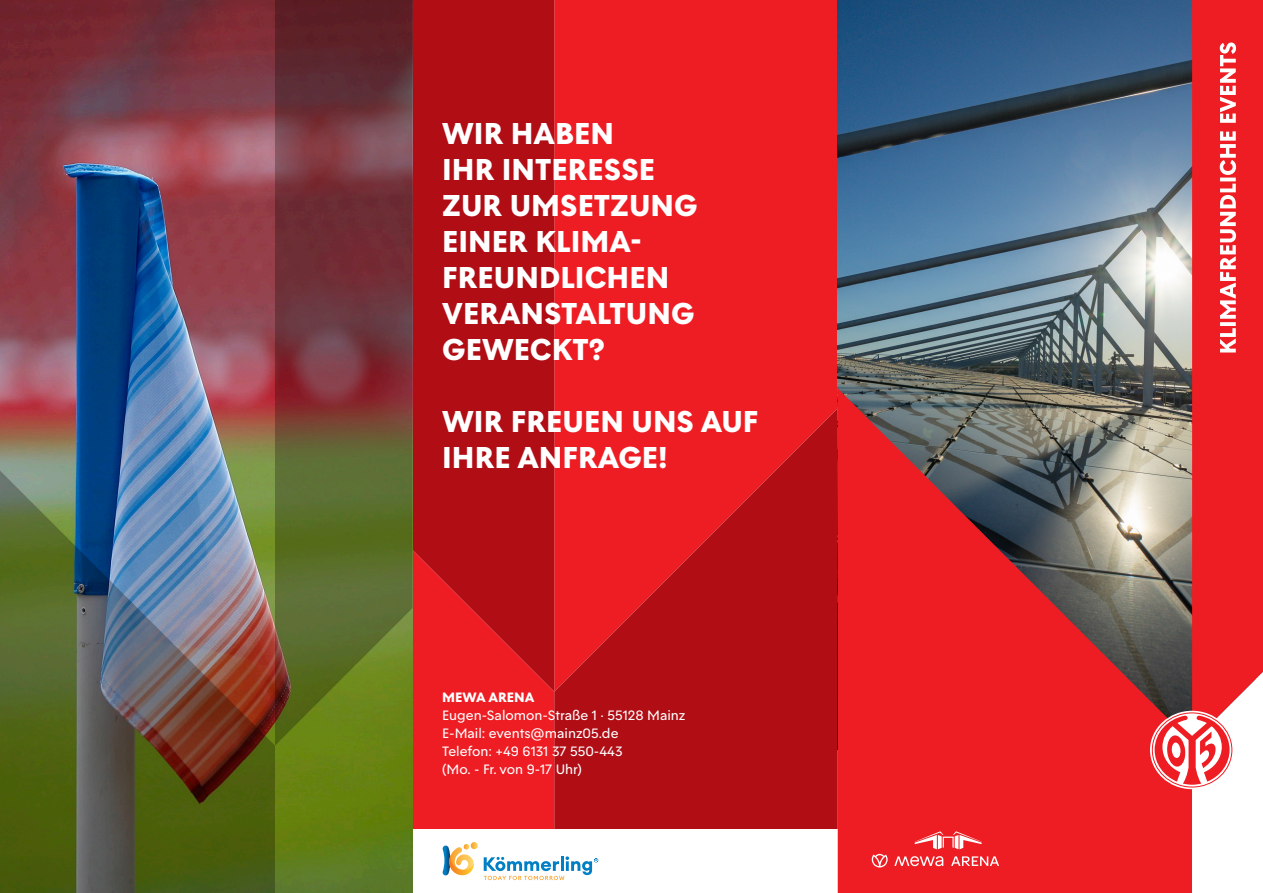
<style>
.page{position:relative;width:1263px;height:893px;background:#fff}
.page>*{position:absolute;margin:0;border:0;box-sizing:border-box;transform-origin:0 0}
.t1{font:700 30px/36px "M05 Text";color:#fff}
.t2{font:13.5px/18px "M05 Text";color:#fff}
.t3{font:700 13.5px "M05 Text";color:#fff}
</style>
<div class="page">
<div style="left:554px;top:0;width:284px;height:408px;background:#ee1d23"></div>
<svg style="left:554px;top:408px;width:284px;height:421px;background:#c41219"></svg>
<div style="left:412px;top:0;width:142px;height:550px;background:#b00d15"></div>
<img style="left:838px;top:0;width:354px;height:388px">
<svg style="left:838px;top:388px;width:354px;height:505px;background:#c23d3e"></svg>
<div style="left:1192px;top:0;width:71px;height:672px;background:#ee1d23"></div>
<svg style="left:1155px;top:672px;width:108px;height:221px"></svg>
<div style="left:1152px;top:713px;width:80px;height:74px;border:1px solid #ee1d23;border-radius:50%"></div>
<svg style="left:915px;top:831px;width:67px;height:18px"></svg>
<svg style="left:872px;top:854px;width:16px;height:13px"></svg>
<svg style="left:951px;top:856px;width:48px;height:10px"></svg>
<svg style="left:894px;top:856px;width:49px;height:10px"></svg>
<svg style="left:1220px;top:43px;width:16px;height:309px"></svg>
<img style="left:0;top:0;width:412px;height:893px">
<img style="left:0;top:458px;width:275px;height:435px">
<svg style="left:275px;top:0;width:137px;height:746px;background:#684c32"></svg>
<svg style="left:412px;top:550px;width:186px;height:330px;background:#d93a3e"></svg>
<p class="t1" style="left:442px;top:115px;width:257px">WIR HABEN<br>IHR INTERESSE<br>ZUR UMSETZUNG<br>EINER KLIMA-<br>FREUNDLICHEN<br>VERANSTALTUNG<br>GEWECKT?</p>
<p class="t1" style="left:442px;top:403px;width:318px">WIR FREUEN UNS AUF<br>IHRE ANFRAGE!</p>
<p class="t3" style="left:442px;top:689px;width:94px">MEWA ARENA</p>
<p class="t2" style="left:442px;top:707px;width:245px">Eugen-Salomon-Straße 1 · 55128 Mainz<br>E-Mail: events@mainz05.de<br>Telefon: +49 6131 37 550-443<br>(Mo. - Fr. von 9-17 Uhr)</p>
</div>
